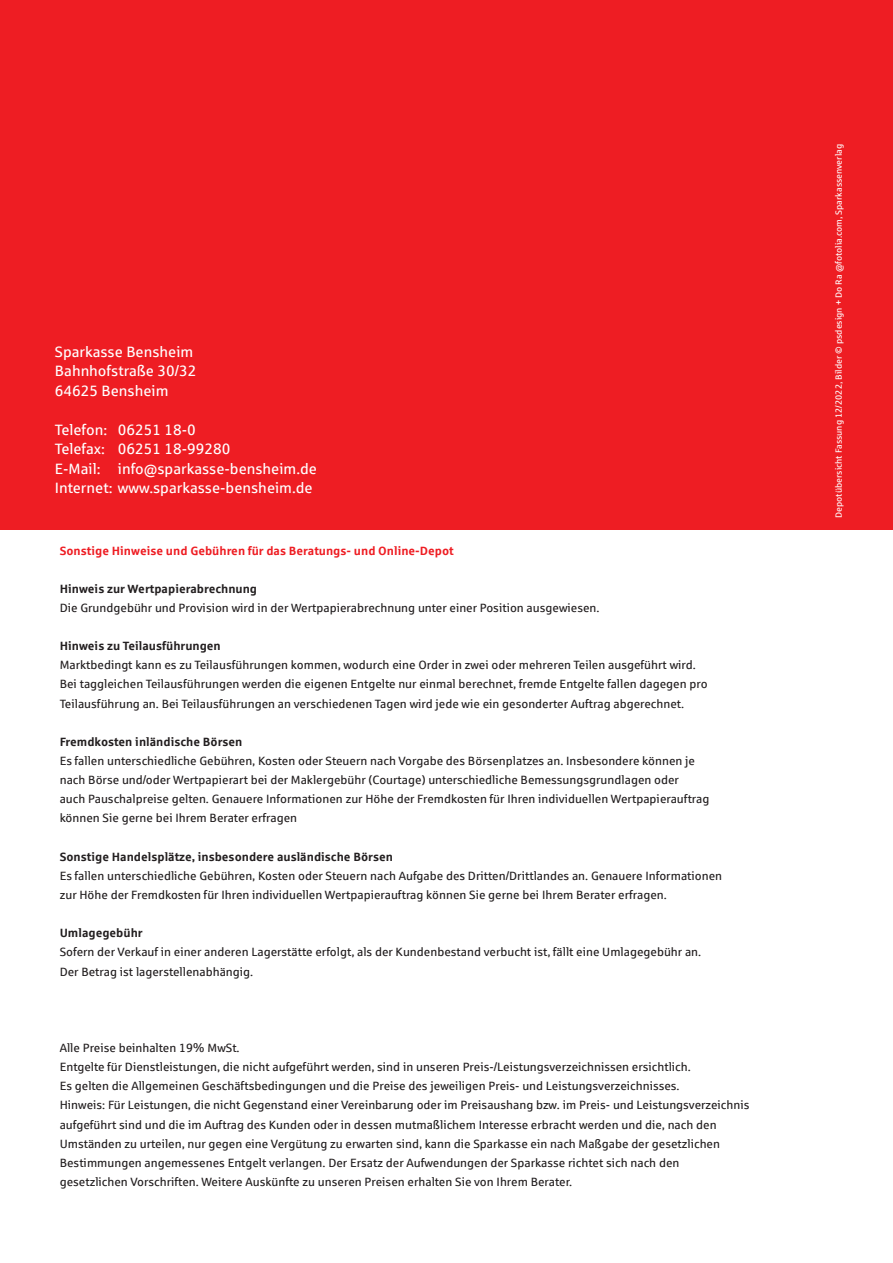
<style>
.page{position:relative;width:893px;height:1263px;background:#fff}
.page>*{position:absolute;margin:0;border:0;box-sizing:border-box;transform-origin:0 0}
.t1{font:15px "Sparkasse Rg";color:#fff}
.t2{font:12px "Sparkasse Rg";color:#231f20}
.t3{font:700 12px "Sparkasse Rg";color:#231f20}
.t4{font:700 12px "Sparkasse Rg";color:#ee1d23}
.t5{font:9px "Sparkasse Rg";color:#fff}
</style>
<div class="page">
<div style="left:0;top:0;width:893px;height:529px;background:#ee1d23"></div>
<p class="t1" style="left:55px;top:342px;width:140px">Sparkasse Bensheim</p>
<p class="t1" style="left:55px;top:362px;width:143px">Bahnhofstraße 30/32</p>
<p class="t1" style="left:55px;top:381px;width:115px">64625 Bensheim</p>
<p class="t1" style="left:55px;top:420px;width:143px">Telefon: 06251 18-0</p>
<p class="t1" style="left:55px;top:440px;width:177px">Telefax: 06251 18-99280</p>
<p class="t1" style="left:55px;top:459px;width:264px">E-Mail: info@sparkasse-bensheim.de</p>
<p class="t1" style="left:55px;top:479px;width:259px">Internet: www.sparkasse-bensheim.de</p>
<p class="t4" style="left:60px;top:543px;width:396px">Sonstige Hinweise und Gebühren für das Beratungs- und Online-Depot</p>
<p class="t3" style="left:60px;top:581px;width:199px">Hinweis zur Wertpapierabrechnung</p>
<p class="t2" style="left:60px;top:600px;width:541px">Die Grundgebühr und Provision wird in der Wertpapierabrechnung unter einer Position ausgewiesen.</p>
<p class="t3" style="left:60px;top:638px;width:163px">Hinweis zu Teilausführungen</p>
<p class="t2" style="left:60px;top:658px;width:638px">Marktbedingt kann es zu Teilausführungen kommen, wodurch eine Order in zwei oder mehreren Teilen ausgeführt wird.</p>
<p class="t2" style="left:60px;top:677px;width:649px">Bei taggleichen Teilausführungen werden die eigenen Entgelte nur einmal berechnet, fremde Entgelte fallen dagegen pro</p>
<p class="t2" style="left:60px;top:696px;width:626px">Teilausführung an. Bei Teilausführungen an verschiedenen Tagen wird jede wie ein gesonderter Auftrag abgerechnet.</p>
<p class="t3" style="left:60px;top:734px;width:184px">Fremdkosten inländische Börsen</p>
<p class="t2" style="left:60px;top:753px;width:637px">Es fallen unterschiedliche Gebühren, Kosten oder Steuern nach Vorgabe des Börsenplatzes an. Insbesondere können je</p>
<p class="t2" style="left:60px;top:773px;width:621px">nach Börse und/oder Wertpapierart bei der Maklergebühr (Courtage) unterschiedliche Bemessungsgrundlagen oder</p>
<p class="t2" style="left:60px;top:792px;width:651px">auch Pauschalpreise gelten. Genauere Informationen zur Höhe der Fremdkosten für Ihren individuellen Wertpapierauftrag</p>
<p class="t2" style="left:60px;top:811px;width:239px">können Sie gerne bei Ihrem Berater erfragen</p>
<p class="t3" style="left:60px;top:849px;width:335px">Sonstige Handelsplätze, insbesondere ausländische Börsen</p>
<p class="t2" style="left:60px;top:868px;width:664px">Es fallen unterschiedliche Gebühren, Kosten oder Steuern nach Aufgabe des Dritten/Drittlandes an. Genauere Informationen</p>
<p class="t2" style="left:60px;top:887px;width:609px">zur Höhe der Fremdkosten für Ihren individuellen Wertpapierauftrag können Sie gerne bei Ihrem Berater erfragen.</p>
<p class="t3" style="left:60px;top:925px;width:85px">Umlagegebühr</p>
<p class="t2" style="left:60px;top:945px;width:643px">Sofern der Verkauf in einer anderen Lagerstätte erfolgt, als der Kundenbestand verbucht ist, fällt eine Umlagegebühr an.</p>
<p class="t2" style="left:60px;top:964px;width:195px">Der Betrag ist lagerstellenabhängig.</p>
<p class="t2" style="left:60px;top:1040px;width:181px">Alle Preise beinhalten 19% MwSt.</p>
<p class="t2" style="left:60px;top:1060px;width:633px">Entgelte für Dienstleistungen, die nicht aufgeführt werden, sind in unseren Preis-/Leistungsverzeichnissen ersichtlich.</p>
<p class="t2" style="left:60px;top:1079px;width:621px">Es gelten die Allgemeinen Geschäftsbedingungen und die Preise des jeweiligen Preis- und Leistungsverzeichnisses.</p>
<p class="t2" style="left:60px;top:1098px;width:691px">Hinweis: Für Leistungen, die nicht Gegenstand einer Vereinbarung oder im Preisaushang bzw. im Preis- und Leistungsverzeichnis</p>
<p class="t2" style="left:60px;top:1117px;width:658px">aufgeführt sind und die im Auftrag des Kunden oder in dessen mutmaßlichem Interesse erbracht werden und die, nach den</p>
<p class="t2" style="left:60px;top:1136px;width:662px">Umständen zu urteilen, nur gegen eine Vergütung zu erwarten sind, kann die Sparkasse ein nach Maßgabe der gesetzlichen</p>
<p class="t2" style="left:60px;top:1155px;width:621px">Bestimmungen angemessenes Entgelt verlangen. Der Ersatz der Aufwendungen der Sparkasse richtet sich nach den</p>
<p class="t2" style="left:60px;top:1174px;width:514px">gesetzlichen Vorschriften. Weitere Auskünfte zu unseren Preisen erhalten Sie von Ihrem Berater.</p>
<p class="t5" style="left:833px;top:518px;width:375px;rotate:-90deg">Depotübersicht Fassung 12/2022, Bilder © psdesign + Do Ra @fotolia.com, Sparkassenverlag</p>
</div>
